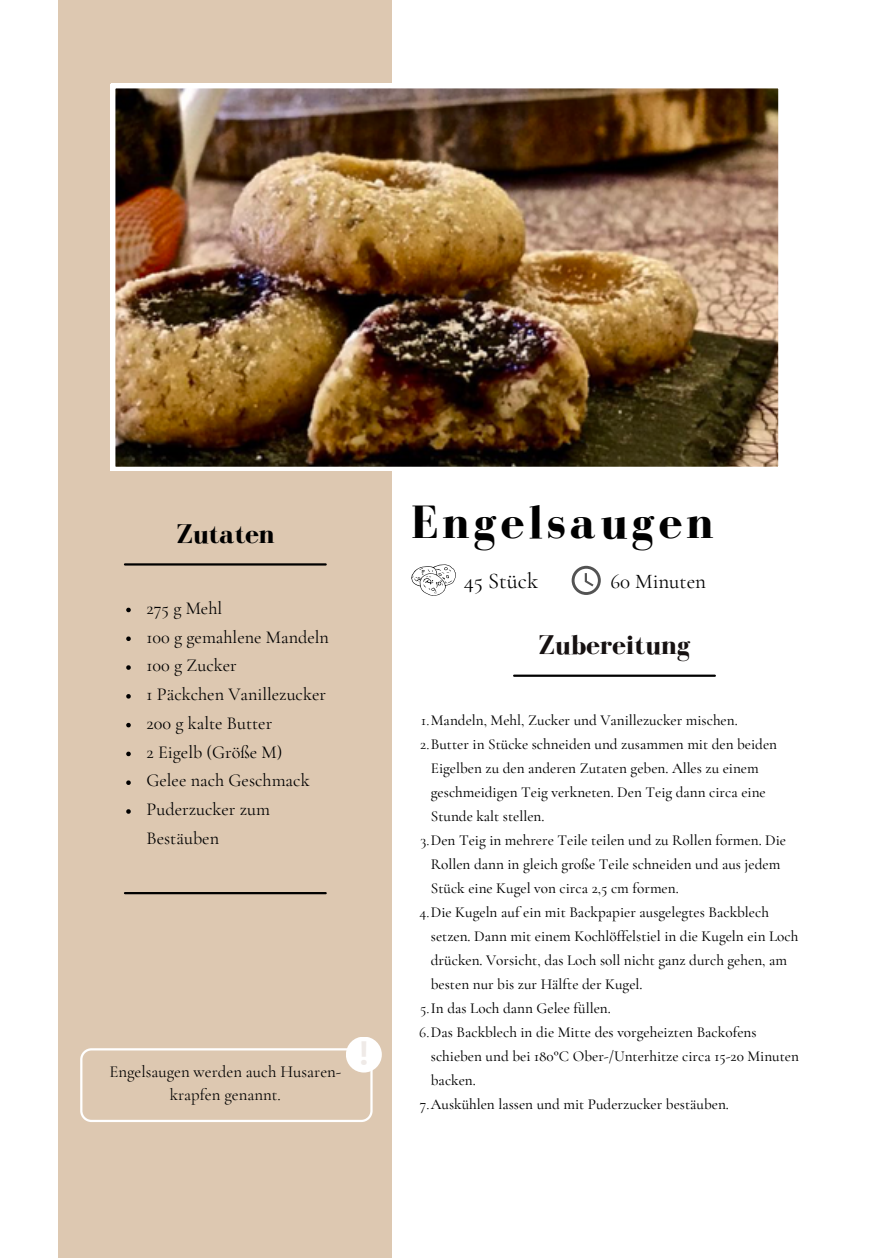
<style>
.page{position:relative;width:894px;height:1258px;background:#fff}
.page>*{position:absolute;margin:0;border:0;box-sizing:border-box;transform-origin:0 0}
.t1{font:700 48px "Bodoni FLF";letter-spacing:.085em;color:#000}
.t2{font:700 33px "Canva Sans";color:#efeae7}
.t3{font:700 27.9px "Bodoni FLF";color:#161111}
.t4{font:700 27.9px "Bodoni FLF";color:#000}
.t5{font:22.5px "Cormorant Garamond";color:#000}
.t6{font:21px "Cormorant Garamond";color:#000}
.t7{font:18.3px/28.8px "Cormorant Garamond";color:#000}
.t8{font:16.8px/23.1px "Cormorant Garamond";color:#000;text-align:center}
.t9{font:500 15.3px/24px "Cormorant Garamond";color:#000}
.s1{font-weight:400}
</style>
<div class="page">
<div style="left:58px;top:0;width:333px;height:1258px;background:#ddc8b1"></div>
<img style="left:111px;top:84px;width:668px;height:387px">
<hr style="left:125px;top:563px;width:200px;height:2px;background:#000">
<hr style="left:514px;top:674px;width:200px;height:3px;background:#000">
<hr style="left:125px;top:892px;width:200px;height:2px;background:#000">
<svg style="left:571px;top:566px;width:29px;height:29px"></svg>
<svg style="left:411px;top:564px;width:45px;height:32px"></svg>
<svg style="left:126px;top:608px;width:5px;height:4px"></svg>
<svg style="left:126px;top:636px;width:5px;height:5px"></svg>
<svg style="left:126px;top:665px;width:5px;height:5px"></svg>
<svg style="left:126px;top:694px;width:5px;height:4px"></svg>
<svg style="left:126px;top:723px;width:5px;height:4px"></svg>
<svg style="left:126px;top:751px;width:5px;height:5px"></svg>
<svg style="left:126px;top:780px;width:5px;height:5px"></svg>
<svg style="left:126px;top:809px;width:5px;height:5px"></svg>
<svg style="left:80px;top:1048px;width:292px;height:74px"></svg>
<div style="left:346px;top:1036px;width:36px;height:36px;background:#fff;border-radius:50%"></div>
<p class="t4" style="left:176px;top:518px;width:99px">Zutaten</p>
<h4 class="t7" style="left:146px;top:593px;width:77px">275 g Mehl</h4>
<h1 class="t7" style="left:146px;top:622px;width:184px">100 g gemahlene Mandeln</h1>
<p class="t7" style="left:146px;top:651px;width:92px">100 g Zucker</p>
<p class="t7" style="left:146px;top:680px;width:181px">1 Päckchen Vanillezucker</p>
<h3 class="t7" style="left:146px;top:709px;width:127px">200 g kalte Butter</h3>
<h3 class="t7" style="left:146px;top:737px;width:137px">2 Eigelb (Größe M)</h3>
<h2 class="t7" style="left:146px;top:766px;width:164px">Gelee nach Geschmack</h2>
<p class="t7" style="left:146px;top:795px;width:125px">Puderzucker zum<br>Bestäuben</p>
<p class="t8" style="left:109px;top:1060px;width:233px">Engelsaugen werden auch Husaren&shy;krapfen genannt.</p>
<p class="t2" style="left:358px;top:1029px;width:12px">!</p>
<h2 class="t1" style="left:411px;top:496px;width:304px">Engelsaugen</h2>
<p class="t5" style="left:463px;top:567px;width:76px">45 Stück</p>
<p class="t6" style="left:610px;top:569px;width:97px">60 Minuten</p>
<p class="t3" style="left:538px;top:629px;width:153px">Zubereitung</p>
<p class="t9" style="left:421px;top:708px;width:318px"><span class="s1">1.</span>Mandeln, Mehl, Zucker und Vanillezucker mischen.</p>
<p class="t9" style="left:431px;top:732px;width:348px;text-indent:-11px"><span class="s1">2.</span>Butter in Stücke schneiden und zusammen mit den beiden Eigelben zu den anderen Zutaten geben. Alles zu einem geschmeidigen Teig verkneten. Den Teig dann circa eine Stunde kalt stellen.</p>
<p class="t9" style="left:431px;top:828px;width:356px;text-indent:-10px"><span class="s1">3.</span>Den Teig in mehrere Teile teilen und zu Rollen formen. Die<br>Rollen dann in gleich große Teile schneiden und aus jedem<br>Stück eine Kugel von circa 2,5 cm formen.</p>
<p class="t9" style="left:431px;top:900px;width:369px;text-indent:-11px"><span class="s1">4.</span>Die Kugeln auf ein mit Backpapier ausgelegtes Backblech setzen. Dann mit einem Kochlöffelstiel in die Kugeln ein Loch drücken. Vorsicht, das Loch soll nicht ganz durch gehen, am besten nur bis zur Hälfte der Kugel.</p>
<p class="t9" style="left:420px;top:996px;width:192px"><span class="s1">5.</span>In das Loch dann Gelee füllen.</p>
<p class="t9" style="left:431px;top:1020px;width:369px;text-indent:-12px"><span class="s1">6.</span>Das Backblech in die Mitte des vorgeheizten Backofens schieben und bei 180°C Ober-/Unterhitze circa 15-20 Minuten backen.</p>
<p class="t9" style="left:419px;top:1092px;width:310px"><span class="s1">7.</span>Auskühlen lassen und mit Puderzucker bestäuben.</p>
</div>
